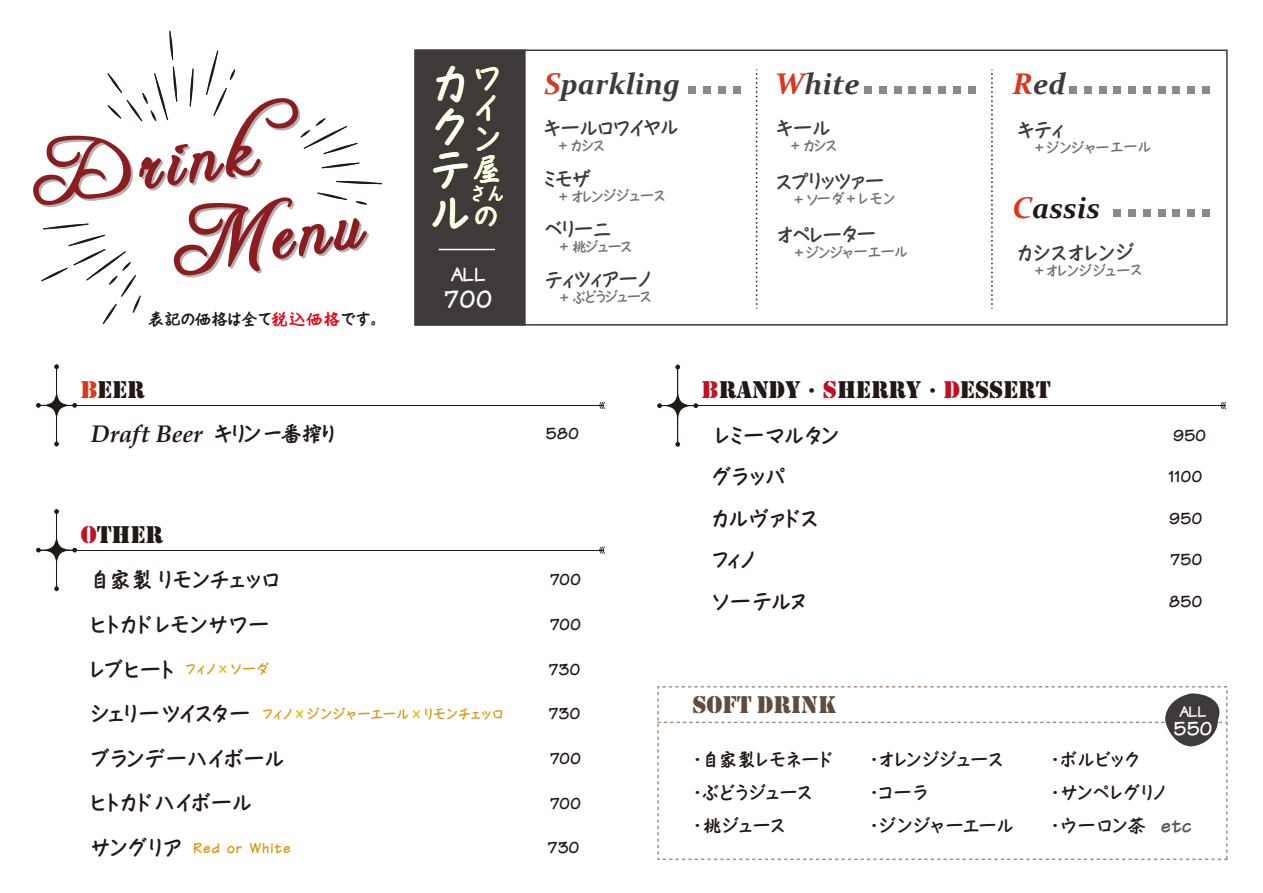
<style>
.page{position:relative;width:1263px;height:893px;background:#fff}
.page>*{position:absolute;margin:0;border:0;box-sizing:border-box;transform-origin:0 0}
.t1{font:43.05px/43.2px "Markertai EG4 Extra SJIS";color:#fff;text-align:justify}
.t2{font:30.3px/30.3px "Markertai EG4 Extra SJIS";color:#fff}
.t3{font:italic 700 29.85px "Constantia";color:#3e3a39}
.t4{font:italic 700 29.85px "Constantia";color:#221815}
.t5{font:27.3px "Markertai EG4 Extra SJIS";color:#fff}
.t6{font:italic 700 24px "Book Antiqua";color:#221815}
.t7{font:22.8px "Markertai EGP4 Extra SJIS";color:#fff}
.t8{font:22.5px "Stencil Std";color:#221815}
.t9{font:22.5px "Stencil Std";color:#604c3f}
.t10{font:21px "Markertai EGP4 Extra SJIS";letter-spacing:.06em;color:#221815}
.t11{font:21px "Markertai EGP4 Extra SJIS";letter-spacing:.085em;color:#221815}
.t12{font:21px "Markertai EGP4 Extra SJIS";letter-spacing:.025em;color:#221815}
.t13{font:19.5px "Markertai EGP4 Extra SJIS";color:#3e3a39}
.t14{font:18.15px "Markertai EGP4 Extra SJIS";color:#fff}
.t15{font:18.15px "Markertai EG4 Extra SJIS";color:#fff}
.t16{font:18px/33px "Markertai EGP4 Extra SJIS";letter-spacing:.055em;color:#221815}
.t17{font:18px/33px "Markertai EGP4 Extra SJIS";letter-spacing:.03em;color:#221815}
.t18{font:17.85px "Markertai EGP4 Extra SJIS";color:#fff}
.t19{font:16.5px "Markertai EGP4 Extra SJIS";color:#221815}
.t20{font:15px "Markertai EGP4 Extra SJIS";letter-spacing:.005em;color:#221815}
.t21{font:14.25px "Markertai EGP4 Extra SJIS";color:#727171}
.t22{font:14.25px "Markertai EGP4 Extra SJIS";color:#fff}
.t23{font:13.5px "Markertai EGP4 Extra SJIS";letter-spacing:.065em;color:#df9713}
.t24{font:13.5px "Markertai EGP4 Extra SJIS";letter-spacing:.045em;color:#df9713}
.s1{color:#e60012}
.s2{color:#dd361b}
.s3{color:#c30e23}
.s4{font-family:"Koz Go Pr 6 N"}
.s5{font-family:"Markertai EGP4 Extra SJIS";font-weight:400;font-style:normal;font-size:21px}
.s6{font-size:21px;color:#221815}
.s7{color:#e4bc00}
.s8{color:#595757}
</style>
<div class="page">
<div style="left:414px;top:50px;width:814px;height:276px;background:#fff;border:2px solid #3e3a39"></div>
<div style="left:414px;top:50px;width:112px;height:276px;background:#3e3a39;border:2px solid #3e3a39"></div>
<hr style="left:439px;top:249px;width:56px;height:1px;background:#fff">
<svg style="left:756px;top:70px;width:1px;height:239px"></svg>
<svg style="left:991px;top:70px;width:2px;height:239px"></svg>
<div style="left:689px;top:86px;width:7px;height:8px;background:#898989"></div>
<div style="left:703px;top:86px;width:8px;height:8px;background:#898989"></div>
<div style="left:718px;top:86px;width:7px;height:8px;background:#898989"></div>
<div style="left:733px;top:86px;width:7px;height:8px;background:#898989"></div>
<div style="left:1084px;top:86px;width:7px;height:8px;background:#898989"></div>
<div style="left:1099px;top:86px;width:7px;height:8px;background:#898989"></div>
<div style="left:1114px;top:86px;width:7px;height:8px;background:#898989"></div>
<div style="left:1069px;top:86px;width:8px;height:7px;background:#898989"></div>
<div style="left:1128px;top:86px;width:8px;height:8px;background:#898989"></div>
<div style="left:1143px;top:86px;width:7px;height:8px;background:#898989"></div>
<div style="left:1158px;top:86px;width:7px;height:8px;background:#898989"></div>
<div style="left:1173px;top:86px;width:7px;height:8px;background:#898989"></div>
<div style="left:1187px;top:86px;width:8px;height:8px;background:#898989"></div>
<div style="left:1202px;top:86px;width:8px;height:8px;background:#898989"></div>
<div style="left:1114px;top:209px;width:7px;height:8px;background:#898989"></div>
<div style="left:1128px;top:209px;width:8px;height:8px;background:#898989"></div>
<div style="left:1143px;top:209px;width:7px;height:8px;background:#898989"></div>
<div style="left:1158px;top:209px;width:7px;height:8px;background:#898989"></div>
<div style="left:1173px;top:209px;width:7px;height:8px;background:#898989"></div>
<div style="left:1187px;top:209px;width:8px;height:8px;background:#898989"></div>
<div style="left:1202px;top:209px;width:8px;height:8px;background:#898989"></div>
<div style="left:864px;top:86px;width:8px;height:8px;background:#898989"></div>
<div style="left:879px;top:86px;width:7px;height:8px;background:#898989"></div>
<div style="left:894px;top:86px;width:7px;height:8px;background:#898989"></div>
<div style="left:909px;top:86px;width:7px;height:8px;background:#898989"></div>
<div style="left:923px;top:86px;width:8px;height:8px;background:#898989"></div>
<div style="left:938px;top:86px;width:8px;height:8px;background:#898989"></div>
<div style="left:953px;top:86px;width:7px;height:8px;background:#898989"></div>
<div style="left:968px;top:86px;width:7px;height:8px;background:#898989"></div>
<hr style="left:51px;top:550px;width:553px;height:1px;background:#221815">
<svg style="left:599px;top:547px;width:6px;height:7px"></svg>
<svg style="left:43px;top:537px;width:27px;height:27px"></svg>
<hr style="left:56px;top:511px;width:1px;height:78px;background:#221815">
<svg style="left:54px;top:509px;width:5px;height:5px"></svg>
<svg style="left:54px;top:586px;width:5px;height:5px"></svg>
<hr style="left:38px;top:550px;width:37px;height:1px;background:#221815">
<svg style="left:36px;top:548px;width:5px;height:4px"></svg>
<svg style="left:72px;top:548px;width:5px;height:4px"></svg>
<hr style="left:672px;top:405px;width:553px;height:1px;background:#221815">
<svg style="left:1220px;top:402px;width:6px;height:7px"></svg>
<svg style="left:664px;top:392px;width:27px;height:27px"></svg>
<hr style="left:677px;top:367px;width:1px;height:77px;background:#221815">
<svg style="left:675px;top:365px;width:5px;height:4px"></svg>
<svg style="left:675px;top:442px;width:5px;height:5px"></svg>
<hr style="left:659px;top:405px;width:37px;height:1px;background:#221815">
<svg style="left:657px;top:403px;width:5px;height:5px"></svg>
<svg style="left:693px;top:403px;width:5px;height:5px"></svg>
<hr style="left:51px;top:405px;width:553px;height:1px;background:#221815">
<svg style="left:599px;top:402px;width:6px;height:7px"></svg>
<svg style="left:43px;top:392px;width:27px;height:27px"></svg>
<hr style="left:56px;top:367px;width:1px;height:77px;background:#221815">
<svg style="left:54px;top:364px;width:5px;height:5px"></svg>
<svg style="left:54px;top:442px;width:5px;height:4px"></svg>
<hr style="left:38px;top:405px;width:37px;height:1px;background:#221815">
<svg style="left:36px;top:403px;width:5px;height:5px"></svg>
<svg style="left:72px;top:403px;width:5px;height:5px"></svg>
<svg style="left:33px;top:30px;width:350px;height:295px"></svg>
<div style="left:657px;top:686px;width:570px;height:174px;border:2px dashed #a48b78"></div>
<svg style="left:658px;top:693px;width:569px;height:53px"></svg>
<p class="t19" style="left:148px;top:310px;width:235px">表記の価格は全て<span class="s1">税込価格</span>です。</p>
<h3 class="t8" style="left:81px;top:375px;width:66px"><span class="s2">B</span>EER</h3>
<h1 class="t1" style="left:429px;top:62px;width:41px">カクテル</h1>
<p class="t14" style="left:450px;top:266px;width:37px">ALL</p>
<h3 class="t7" style="left:444px;top:288px;width:50px">700</h3>
<h2 class="t2" style="left:472px;top:63px;width:29px">ワイン屋</h2>
<p class="t15" style="left:469px;top:184px;width:37px">さん</p>
<h3 class="t5" style="left:473px;top:202px;width:26px">の</h3>
<h3 class="t3" style="left:544px;top:63px;width:138px"><span class="s2">S</span>parkling</h3>
<h3 class="t3" style="left:1012px;top:63px;width:55px"><span class="s2">R</span>ed</h3>
<h3 class="t3" style="left:775px;top:63px;width:86px"><span class="s2">W</span>hite</h3>
<h3 class="t13" style="left:544px;top:119px;width:136px;rotate:-1deg">キールロワイヤル</h3>
<p class="t21" style="left:558px;top:139px;width:47px;rotate:-1deg">+ カシス</p>
<p class="t21" style="left:559px;top:190px;width:108px;rotate:-1deg">+ オレンジジュース</p>
<h3 class="t13" style="left:545px;top:220px;width:68px;rotate:-1deg">ベリーニ</h3>
<p class="t21" style="left:559px;top:240px;width:74px;rotate:-1deg">+ 桃ジュース</p>
<h3 class="t13" style="left:545px;top:270px;width:107px;rotate:-1deg">ティツィアーノ</h3>
<p class="t21" style="left:560px;top:291px;width:93px;rotate:-1deg">+ ぶどうジュース</p>
<p class="t21" style="left:791px;top:139px;width:47px;rotate:-1deg">+ カシス</p>
<h3 class="t13" style="left:777px;top:172px;width:109px;rotate:-1deg">スプリッツァー</h3>
<p class="t21" style="left:791px;top:193px;width:105px;rotate:-1deg">＋ソーダ＋レモン</p>
<h3 class="t13" style="left:777px;top:226px;width:100px;rotate:-1deg">オペレーター</h3>
<p class="t21" style="left:792px;top:246px;width:117px;rotate:-1deg">＋ジンジャーエール</p>
<p class="t21" style="left:1032px;top:141px;width:120px;rotate:-1deg">＋ジンジャーエール</p>
<h3 class="t4" style="left:1012px;top:187px;width:89px"><span class="s2">C</span>assis</h3>
<h3 class="t13" style="left:1018px;top:244px;width:118px;rotate:-1deg">カシスオレンジ</h3>
<p class="t21" style="left:1032px;top:264px;width:111px;rotate:-1deg">＋オレンジジュース</p>
<h3 class="t8" style="left:702px;top:375px;width:350px"><span class="s3">B</span>RANDY<span class="s4">・</span><span class="s3">S</span>HERRY<span class="s4">・</span><span class="s3">D</span>ESSERT</h3>
<h3 class="t6" style="left:91px;top:417px;width:245px">Draft Beer <span class="s5">キリン一番搾り</span></h3>
<p class="t20" style="left:545px;top:426px;width:35px">580</p>
<h3 class="t8" style="left:81px;top:520px;width:84px"><span class="s3">O</span>THER</h3>
<h3 class="t10" style="left:89px;top:569px;width:192px">自家製リモンチェッロ</h3>
<p class="t20" style="left:550px;top:572px;width:33px">700</p>
<h3 class="t11" style="left:91px;top:614px;width:180px">ヒトカドレモンサワー</h3>
<p class="t20" style="left:550px;top:617px;width:33px">700</p>
<p class="t23" style="left:91px;top:662px;width:180px"><span class="s6">レブヒート</span> フィノ<span class="s7">×</span>ソーダ</p>
<p class="t20" style="left:548px;top:662px;width:33px">730</p>
<p class="t23" style="left:91px;top:707px;width:414px"><span class="s6">シェリーツイスター</span> フィノ<span class="s7">×</span>ジンジャーエール<span class="s7">×</span>リモンチェッロ</p>
<p class="t20" style="left:548px;top:706px;width:33px">730</p>
<h3 class="t12" style="left:91px;top:748px;width:194px">ブランデーハイボール</h3>
<p class="t20" style="left:550px;top:751px;width:33px">700</p>
<h3 class="t11" style="left:91px;top:792px;width:162px">ヒトカドハイボール</h3>
<p class="t20" style="left:550px;top:795px;width:33px">700</p>
<p class="t24" style="left:91px;top:841px;width:201px"><span class="s6">サングリア</span> Red or White</p>
<p class="t20" style="left:548px;top:840px;width:33px">730</p>
<h3 class="t10" style="left:716px;top:425px;width:124px">レミーマルタン</h3>
<p class="t20" style="left:1173px;top:428px;width:35px">950</p>
<h3 class="t10" style="left:712px;top:466px;width:75px">グラッパ</h3>
<p class="t20" style="left:1167px;top:469px;width:36px">1100</p>
<h3 class="t10" style="left:712px;top:508px;width:107px">カルヴァドス</h3>
<p class="t20" style="left:1169px;top:511px;width:35px">950</p>
<h3 class="t10" style="left:712px;top:549px;width:44px">フィノ</h3>
<p class="t20" style="left:1170px;top:552px;width:34px">750</p>
<h3 class="t10" style="left:712px;top:591px;width:95px">ソーテルヌ</h3>
<p class="t20" style="left:1169px;top:594px;width:35px">850</p>
<h3 class="t9" style="left:692px;top:690px;width:146px">SOFT DRINK</h3>
<p class="t22" style="left:1179px;top:704px;width:29px">ALL</p>
<p class="t18" style="left:1173px;top:719px;width:41px">550</p>
<p class="t17" style="left:692px;top:743px;width:141px">・自家製レモネード・ぶどうジュース<br>・桃ジュース</p>
<p class="t16" style="left:869px;top:743px;width:146px">・オレンジジュース・コーラ<br>・ジンジャーエール</p>
<p class="t16" style="left:1050px;top:743px;width:143px">・ボルビック<br>・サンペレグリノ<br>・ウーロン茶 <span class="s8">etc</span></p>
</div>
